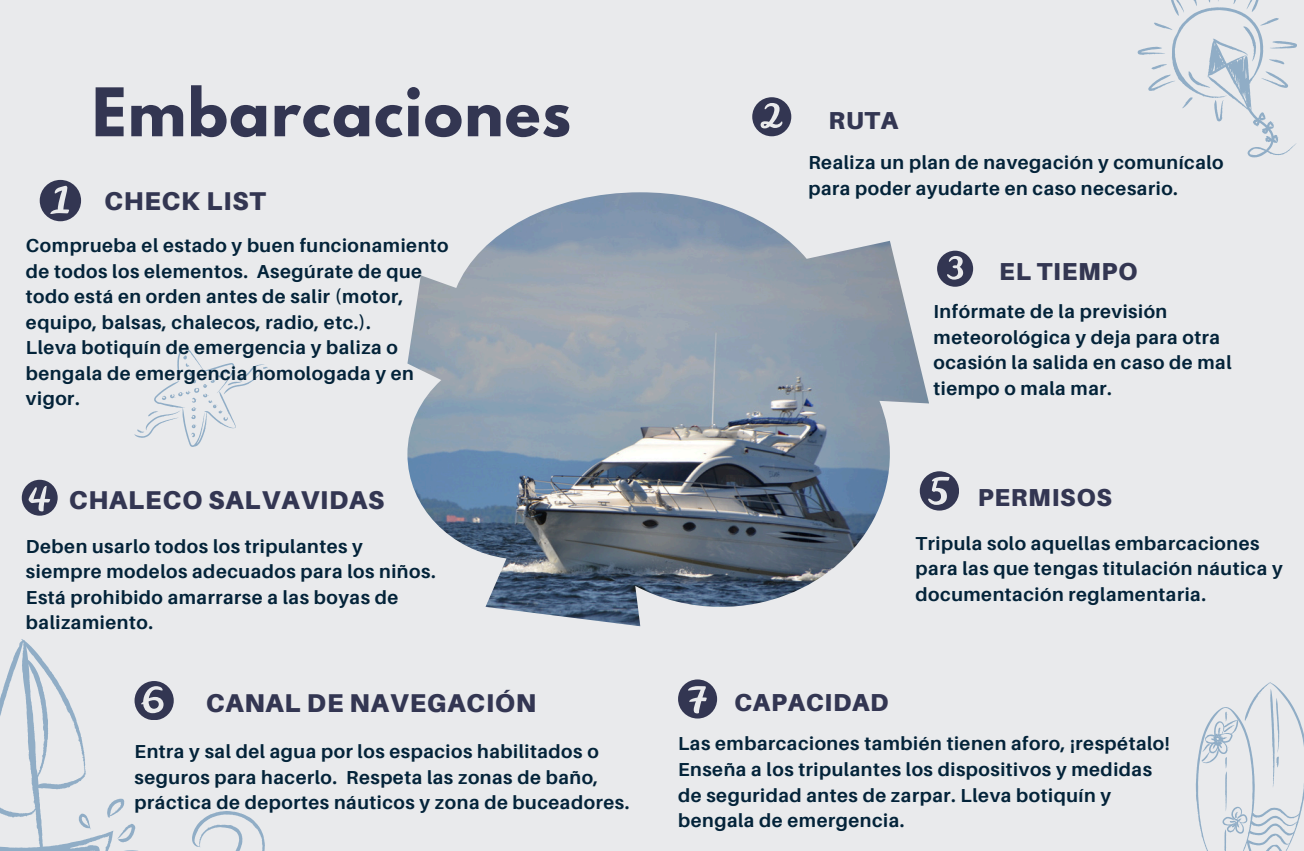
<style>
.page{position:relative;width:1304px;height:851px;background:#fff}
.page>*{position:absolute;margin:0;border:0;box-sizing:border-box;transform-origin:0 0}
.t1{font:700 59.2px "League Spartan";letter-spacing:.02em;color:#333652}
.t2{font:900 25.8px "Aileron";letter-spacing:.03em;color:#333652}
.t3{font:900 24.6px "Aileron";letter-spacing:.03em;color:#333652}
.t4{font:700 18.8px/25.6px "Aileron";letter-spacing:.03em;color:#032339}
</style>
<div class="page">
<div style="left:0;top:0;width:1304px;height:850px;background:#e9eaec"></div>
<svg style="left:134px;top:347px;width:134px;height:99px"></svg>
<svg style="left:1137px;top:0;width:159px;height:157px"></svg>
<svg style="left:1195px;top:682px;width:109px;height:168px"></svg>
<svg style="left:752px;top:97px;width:39px;height:39px"></svg>
<svg style="left:40px;top:180px;width:41px;height:41px"></svg>
<svg style="left:937px;top:251px;width:36px;height:36px"></svg>
<svg style="left:22px;top:479px;width:36px;height:36px"></svg>
<img style="left:407px;top:192px;width:522px;height:434px">
<svg style="left:0;top:639px;width:265px;height:211px"></svg>
<svg style="left:919px;top:471px;width:39px;height:39px"></svg>
<svg style="left:134px;top:681px;width:39px;height:38px"></svg>
<svg style="left:678px;top:679px;width:39px;height:39px"></svg>
<h1 class="t1" style="left:92px;top:83px;width:480px">Embarcaciones</h1>
<p class="t2" style="left:104px;top:184px;width:163px">CHECK LIST</p>
<p class="t4" style="left:26px;top:232px;width:424px">Comprueba el estado y buen funcionamiento de todos los elementos. Asegúrate de que todo está en orden antes de salir (motor, equipo, balsas, chalecos, radio, etc.).<br>Lleva botiquín de emergencia y baliza o bengala de emergencia homologada y en vigor.</p>
<h2 class="t2" style="left:69px;top:484px;width:317px">CHALECO SALVAVIDAS</h2>
<p class="t4" style="left:26px;top:533px;width:411px">Deben usarlo todos los tripulantes y siempre modelos adecuados para los niños.<br>Está prohibido amarrarse a las boyas de balizamiento.</p>
<p class="t2" style="left:206px;top:687px;width:332px">CANAL DE NAVEGACIÓN</p>
<p class="t4" style="left:134px;top:738px;width:496px">Entra y sal del agua por los espacios habilitados o seguros para hacerlo. Respeta las zonas de baño, práctica de deportes náuticos y zona de buceadores.</p>
<h3 class="t3" style="left:828px;top:105px;width:71px">RUTA</h3>
<p class="t4" style="left:808px;top:149px;width:417px">Realiza un plan de navegación y comunícalo para poder ayudarte en caso necesario.</p>
<p class="t3" style="left:999px;top:256px;width:140px">EL TIEMPO</p>
<p class="t4" style="left:933px;top:298px;width:299px">Infórmate de la previsión meteorológica y deja para otra ocasión la salida en caso de mal tiempo o mala mar.</p>
<h3 class="t3" style="left:977px;top:481px;width:135px">PERMISOS</h3>
<p class="t4" style="left:915px;top:530px;width:368px">Tripula solo aquellas embarcaciones para las que tengas titulación náutica y documentación reglamentaria.</p>
<p class="t3" style="left:734px;top:686px;width:156px">CAPACIDAD</p>
<p class="t4" style="left:678px;top:730px;width:493px">Las embarcaciones también tienen aforo, ¡respétalo!<br>Enseña a los tripulantes los dispositivos y medidas de seguridad antes de zarpar. Lleva botiquín y bengala de emergencia.</p>
</div>
